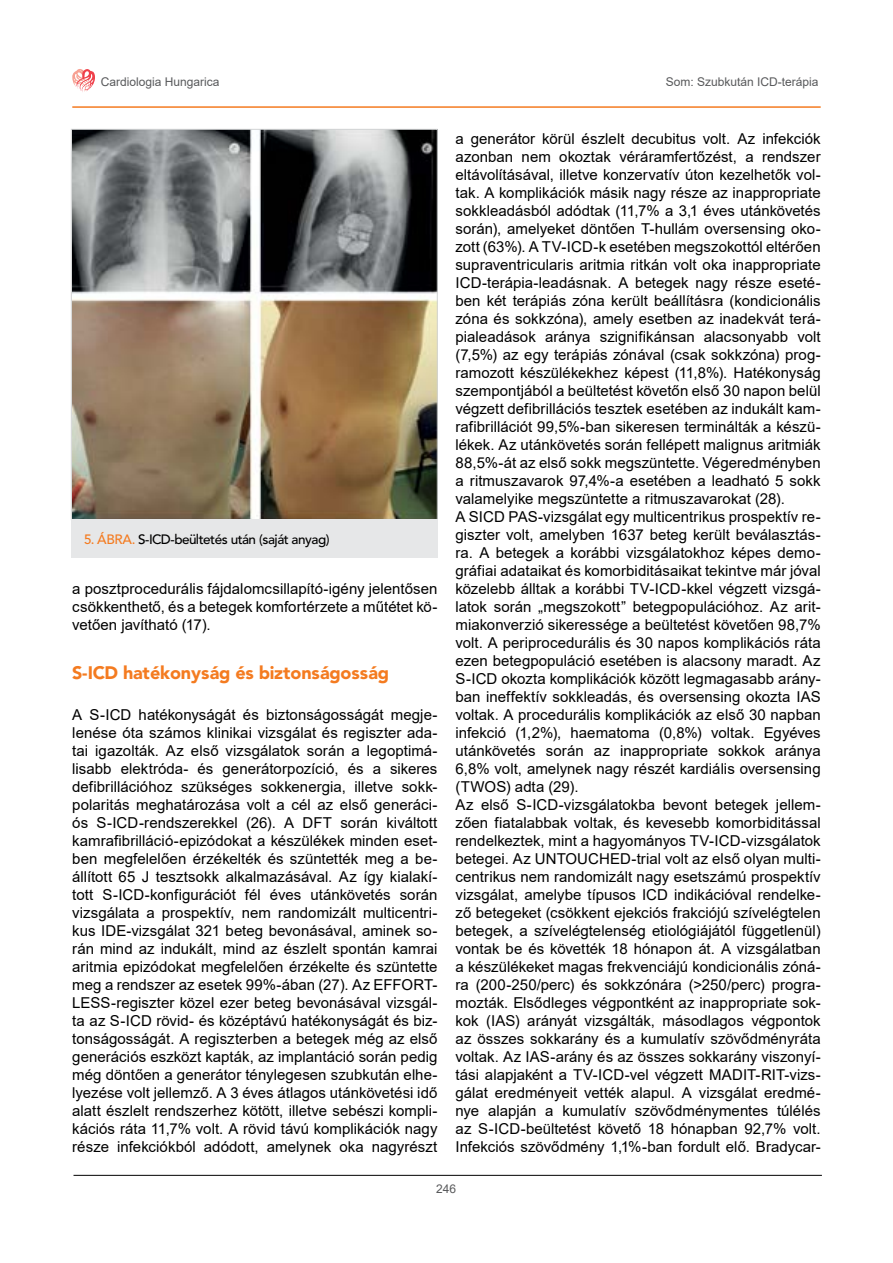
<style>
.page{position:relative;width:893px;height:1263px;background:#fff}
.page>*{position:absolute;margin:0;border:0;box-sizing:border-box;transform-origin:0 0}
.t1{font:18px "Avenir Blk PFL";color:#f47b20}
.t2{font:15px/18px "Arial";color:#000;text-align:justify}
.t3{font:13.5px "Avenir Md PFL";color:#000}
.t4{font:12px "Arial";color:#58595b}
.s1{color:#f47b20}
</style>
<div class="page">
<hr style="left:74px;top:1175px;width:748px;height:1px;background:#000">
<svg style="left:72px;top:69px;width:23px;height:23px"></svg>
<hr style="left:72px;top:106px;width:749px;height:2px;background:#f47b20">
<img style="left:73px;top:131px;width:362px;height:387px">
<div style="left:71px;top:129px;width:366px;height:391px;border:1px solid #d1d3d4"></div>
<div style="left:71px;top:520px;width:366px;height:38px;background:#e6e7e8"></div>
<p class="t4" style="left:101px;top:74px;width:120px">Cardiologia Hungarica</p>
<p class="t4" style="left:666px;top:74px;width:154px">Som: Szubkután ICD-terápia</p>
<p class="t3" style="left:84px;top:532px;width:247px"><span class="s1">5. ÁBRA.</span> S-ICD-beültetés után (saját anyag)</p>
<p class="t2" style="left:72px;top:580px;width:367px">a posztprocedurális fájdalomcsillapító-igény jelentősen csökkenthető, és a betegek komfortérzete a műtétet kö&shy;vetően javítható (17).</p>
<p class="t1" style="left:72px;top:661px;width:318px">S-ICD hatékonyság és biztonságosság</p>
<p class="t2" style="left:72px;top:706px;width:367px">A S-ICD hatékonyságát és biztonságosságát megje&shy;lenése óta számos klinikai vizsgálat és regiszter ada&shy;tai igazolták. Az első vizsgálatok során a legoptimá&shy;lisabb elektróda- és generátorpozíció, és a sikeres defibrillációhoz szükséges sokkenergia, illetve sokk&shy;polaritás meghatározása volt a cél az első generáci&shy;ós S-ICD-rendszerekkel (26). A DFT során kiváltott kamrafibrilláció-epizódokat a készülékek minden eset&shy;ben megfelelően érzékelték és szüntették meg a be&shy;állított 65 J tesztsokk alkalmazásával. Az így kialakí&shy;tott S-ICD-konfigurációt fél éves utánkövetés során vizsgálata a prospektív, nem randomizált multicentri&shy;kus IDE-vizsgálat 321 beteg bevonásával, aminek so&shy;rán mind az indukált, mind az észlelt spontán kamrai aritmia epizódokat megfelelően érzékelte és szüntette meg a rendszer az esetek 99%-ában (27). Az EFFORT-LESS-regiszter közel ezer beteg bevonásával vizsgál&shy;ta az S-ICD rövid- és középtávú hatékonyságát és biz&shy;tonságosságát. A regiszterben a betegek még az első generációs eszközt kapták, az implantáció során pedig még döntően a generátor ténylegesen szubkután elhe&shy;lyezése volt jellemző. A 3 éves átlagos utánkövetési idő alatt észlelt rendszerhez kötött, illetve sebészi kompli&shy;kációs ráta 11,7% volt. A rövid távú komplikációk nagy része infekciókból adódott, amelynek oka nagyrészt</p>
<p class="t2" style="left:455px;top:130px;width:367px;text-align:left">a generátor körül észlelt decubitus volt. Az infekciók azonban nem okoztak véráramfertőzést, a rendszer eltávolításával, illetve konzervatív úton kezelhetők vol&shy;tak. A komplikációk másik nagy része az inappropriate sokkleadásból adódtak (11,7% a 3,1 éves utánkövetés során), amelyeket döntően T-hullám oversensing oko&shy;zott (63%). A TV-ICD-k esetében megszokottól eltérően supraventricularis aritmia ritkán volt oka inappropriate ICD-terápia-leadásnak. A betegek nagy része eseté&shy;ben két terápiás zóna került beállításra (kondicionális zóna és sokkzóna), amely esetben az inadekvát terá&shy;pialeadások aránya szignifikánsan alacsonyabb volt (7,5%) az egy terápiás zónával (csak sokkzóna) prog&shy;ramozott készülékekhez képest (11,8%). Hatékonyság szempontjából a beültetést követőn első 30 napon belül végzett defibrillációs tesztek esetében az indukált kam&shy;rafibrillációt 99,5%-ban sikeresen terminálták a készü&shy;lékek. Az utánkövetés során fellépett malignus aritmiák 88,5%-át az első sokk megszüntette. Végeredményben a ritmuszavarok 97,4%-a esetében a leadható 5 sokk valamelyike megszüntette a ritmuszavarokat (28).<br>A SICD PAS-vizsgálat egy multicentrikus prospektív re&shy;giszter volt, amelyben 1637 beteg került beválasztás&shy;ra. A betegek a korábbi vizsgálatokhoz képes demo&shy;gráfiai adataikat és komorbiditásaikat tekintve már jóval közelebb álltak a korábbi TV-ICD-kkel végzett vizsgá&shy;latok során „megszokott” betegpopulációhoz. Az arit&shy;miakonverzió sikeressége a beültetést követően 98,7% volt. A periprocedurális és 30 napos komplikációs ráta ezen betegpopuláció esetében is alacsony maradt. Az S-ICD okozta komplikációk között legmagasabb arány&shy;ban ineffektív sokkleadás, és oversensing okozta IAS voltak. A procedurális komplikációk az első 30 napban infekció (1,2%), haematoma (0,8%) voltak. Egyéves utánkövetés során az inappropriate sokkok aránya 6,8% volt, amelynek nagy részét kardiális oversensing (TWOS) adta (29).<br>Az első S-ICD-vizsgálatokba bevont betegek jellem&shy;zően fiatalabbak voltak, és kevesebb komorbiditással rendelkeztek, mint a hagyományos TV-ICD-vizsgálatok betegei. Az UNTOUCHED-trial volt az első olyan multi&shy;centrikus nem randomizált nagy esetszámú prospektív vizsgálat, amelybe típusos ICD indikációval rendelke&shy;ző betegeket (csökkent ejekciós frakciójú szívelégtelen betegek, a szívelégtelenség etiológiájától függetlenül) vontak be és követték 18 hónapon át. A vizsgálatban a készülékeket magas frekvenciájú kondicionális zóná&shy;ra (200-250/perc) és sokkzónára (&gt;250/perc) progra&shy;mozták. Elsődleges végpontként az inappropriate sok&shy;kok (IAS) arányát vizsgálták, másodlagos végpontok az összes sokkarány és a kumulatív szövődményráta voltak. Az IAS-arány és az összes sokkarány viszonyí&shy;tási alapjaként a TV-ICD-vel végzett MADIT-RIT-vizs&shy;gálat eredményeit vették alapul. A vizsgálat eredmé&shy;nye alapján a kumulatív szövődménymentes túlélés az S-ICD-beültetést követő 18 hónapban 92,7% volt.<br>Infekciós szövődmény 1,1%-ban fordult elő. Bradycar-</p>
<p class="t4" style="left:436px;top:1180px;width:22px">246</p>
</div>
